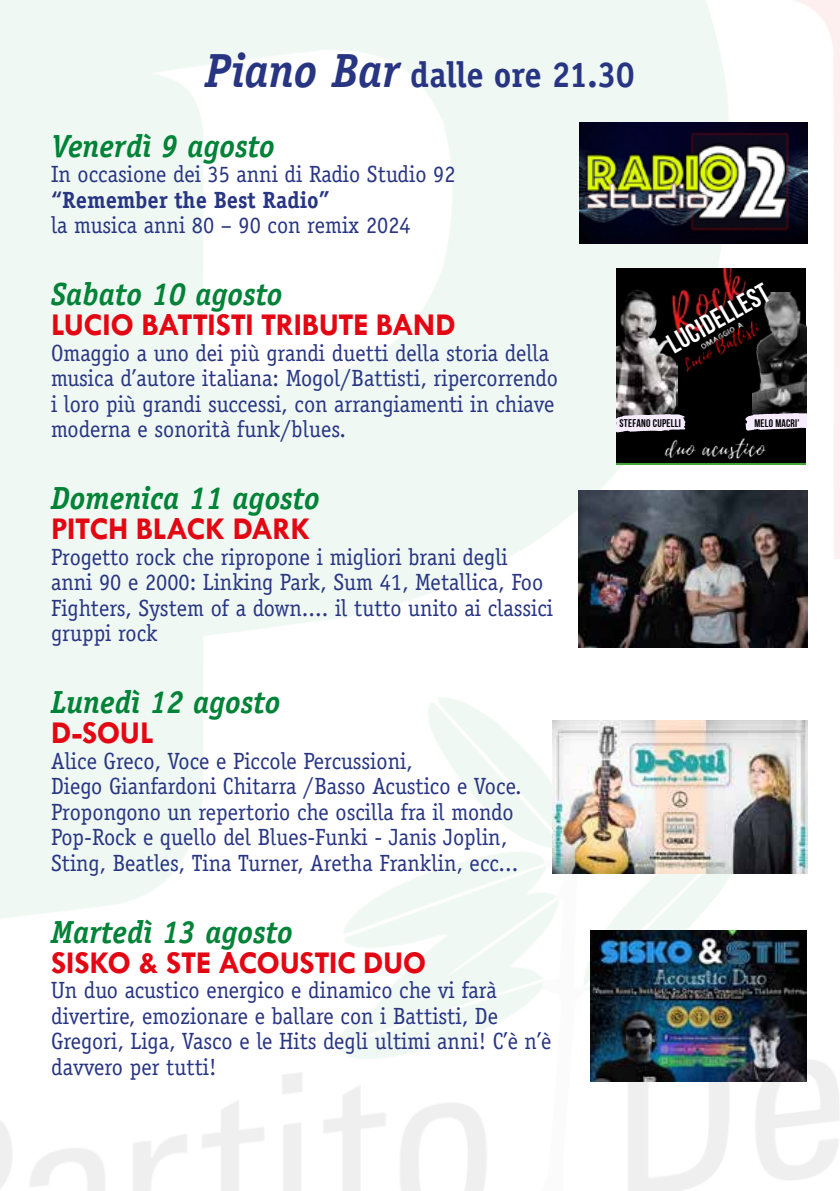
<style>
.page{position:relative;width:840px;height:1191px;background:#fff}
.page>*{position:absolute;margin:0;border:0;box-sizing:border-box;transform-origin:0 0}
.t1{font:700 36px "Officina Serif";letter-spacing:-.01em;color:#283583;scale:.95 1}
.t2{font:italic 700 32px "Officina Serif";color:#008237;scale:.95 1}
.t3{font:700 32px "Tw Cen";letter-spacing:-.015em;color:#e30613}
.t4{font:27.6px "Bebas Neue Cyrillic";color:#fff}
.t5{font:23.6px/25.4px "Officina Serif";color:#283583;scale:.95 1}
.t6{font:700 23.6px "Officina Serif";color:#283583;scale:.95 1}
.t7{font:11.2px "Bebas Neue Cyrillic";letter-spacing:.02em;color:#000}
.t8{font:11px "Bebas Neue Cyrillic";letter-spacing:.02em;color:#000}
.s1{font-style:italic;font-size:48px}
</style>
<div class="page">
<img style="left:0;top:0;width:839px;height:1191px">
<div style="left:616px;top:268px;width:189px;height:195px;background:#000"></div>
<img style="left:677px;top:268px;width:70px;height:38px">
<img style="left:616px;top:290px;width:61px;height:124px">
<img style="left:752px;top:292px;width:53px;height:121px">
<img style="left:671px;top:306px;width:105px;height:79px">
<svg style="left:616px;top:414px;width:69px;height:18px"></svg>
<svg style="left:745px;top:413px;width:60px;height:16px"></svg>
<img style="left:656px;top:427px;width:122px;height:33px">
<img style="left:590px;top:930px;width:216px;height:151px">
<img style="left:578px;top:490px;width:228px;height:158px">
<img style="left:579px;top:122px;width:228px;height:122px">
<img style="left:551px;top:720px;width:255px;height:153px">
<h1 class="t1" style="left:205px;top:52px;width:453px"><span class="s1">Piano Bar</span> dalle ore 21.30</h1>
<h2 class="t2" style="left:51px;top:127px;width:237px">Venerdì 9 agosto</h2>
<p class="t5" style="left:51px;top:161px;width:427px">In occasione dei 35 anni di Radio Studio 92</p>
<p class="t6" style="left:51px;top:185px;width:295px">“Remember the Best Radio”</p>
<p class="t5" style="left:51px;top:212px;width:380px">la musica anni 80 – 90 con remix 2024</p>
<h2 class="t2" style="left:51px;top:275px;width:245px">Sabato 10 agosto</h2>
<h2 class="t3" style="left:51px;top:306px;width:406px">LUCIO BATTISTI TRIBUTE BAND</h2>
<p class="t5" style="left:51px;top:340px;width:534px">Omaggio a uno dei più grandi duetti della storia della musica d’autore italiana: Mogol/Battisti, ripercorrendo i loro più grandi successi, con arrangiamenti in chiave moderna e sonorità funk/blues.</p>
<h2 class="t2" style="left:51px;top:479px;width:284px">Domenica 11 agosto</h2>
<h2 class="t3" style="left:51px;top:510px;width:261px">PITCH BLACK DARK</h2>
<p class="t5" style="left:51px;top:544px;width:529px">Progetto rock che ripropone i migliori brani degli anni 90 e 2000: Linking Park, Sum 41, Metallica, Foo Fighters, System of a down.... il tutto unito ai classici gruppi rock</p>
<h2 class="t2" style="left:51px;top:683px;width:243px">Lunedì 12 agosto</h2>
<h2 class="t3" style="left:51px;top:714px;width:104px">D-SOUL</h2>
<p class="t5" style="left:51px;top:748px;width:496px">Alice Greco, Voce e Piccole Percussioni,<br>Diego Gianfardoni Chitarra /Basso Acustico e Voce.<br>Propongono un repertorio che oscilla fra il mondo Pop-Rock e quello del Blues-Funki - Janis Joplin, Sting, Beatles, Tina Turner, Aretha Franklin, ecc...</p>
<h2 class="t2" style="left:51px;top:913px;width:256px">Martedì 13 agosto</h2>
<h2 class="t3" style="left:51px;top:943px;width:377px">SISKO &amp; STE ACOUSTIC DUO</h2>
<p class="t5" style="left:51px;top:977px;width:528px">Un duo acustico energico e dinamico che vi farà divertire, emozionare e ballare con i Battisti, De Gregori, Liga, Vasco e le Hits degli ultimi anni! C’è n’è davvero per tutti!</p>
<p class="t4" style="left:661px;top:333px;width:114px;rotate:-30deg">LUCIDELLEST</p>
<p class="t7" style="left:619px;top:417px;width:63px">STEFANO CUPELLI</p>
<p class="t8" style="left:754px;top:416px;width:47px">MELO MACRI'</p>
</div>
